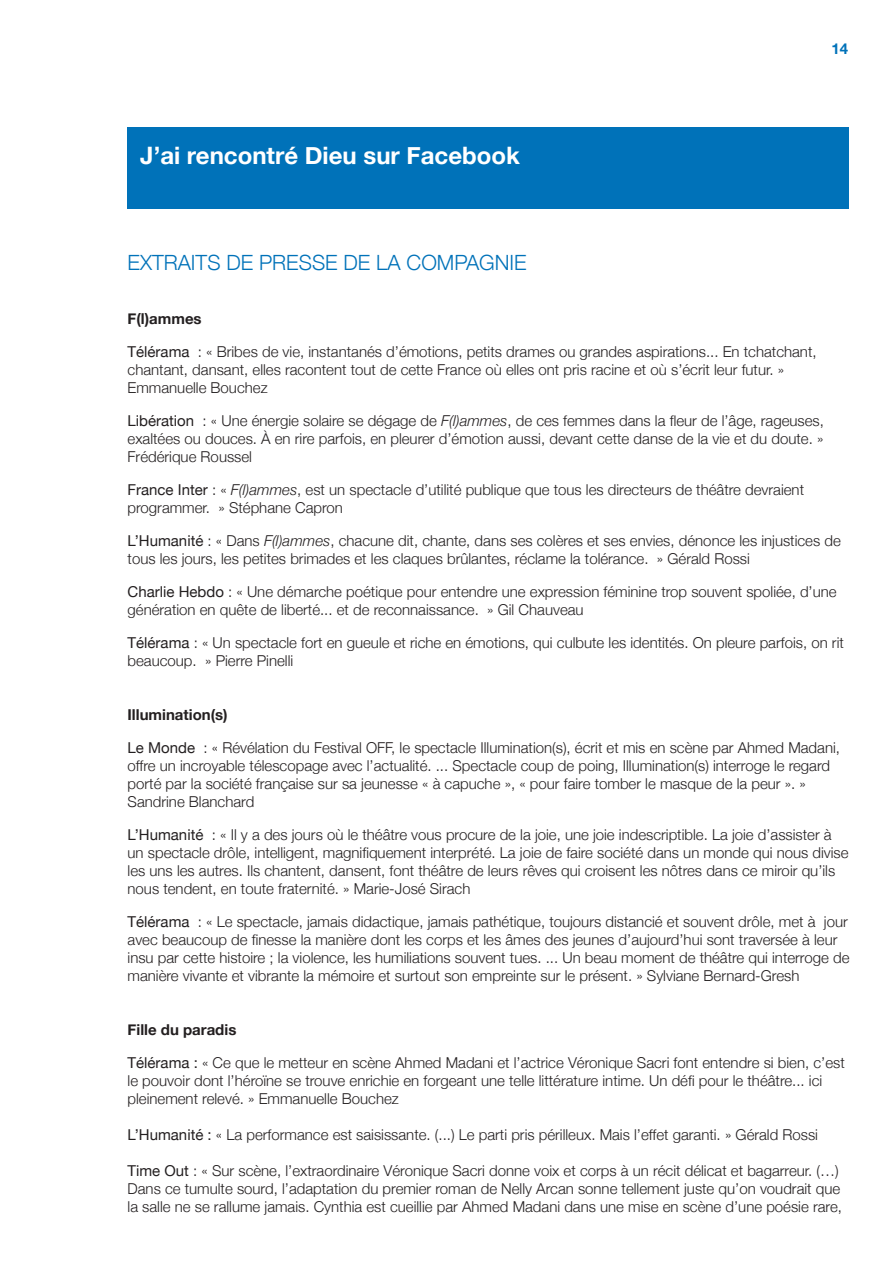
<style>
.page{position:relative;width:893px;height:1263px;background:#fff}
.page>*{position:absolute;margin:0;border:0;box-sizing:border-box;transform-origin:0 0}
.t1{font:700 24px "Helvetica Neue";color:#fff}
.t2{font:300 21px "Helvetica Neue";color:#0072b9}
.t3{font:300 15px/18px "Helvetica Neue";color:#231f20}
.t4{font:700 15px "Helvetica Neue";color:#231f20}
.t5{font:700 15px "Helvetica Neue";color:#0072b9}
.s1{font-weight:400}
.s2{font-style:italic}
</style>
<div class="page">
<div style="left:128px;top:128px;width:721px;height:81px;background:#0072b9"></div>
<h1 class="t1" style="left:140px;top:140px;width:381px">J’ai rencontré Dieu sur Facebook</h1>
<h2 class="t2" style="left:128px;top:250px;width:401px">EXTRAITS DE PRESSE DE LA COMPAGNIE</h2>
<p class="t5" style="left:831px;top:39px;width:18px">14</p>
<p class="t4" style="left:128px;top:310px;width:76px">F(l)ammes</p>
<p class="t3" style="left:128px;top:343px;width:691px"><span class="s1">Télérama</span> : « Bribes de vie, instantanés d’émotions, petits drames ou grandes aspirations... En tchatchant, chantant, dansant, elles racontent tout de cette France où elles ont pris racine et où s’écrit leur futur. »<br>Emmanuelle Bouchez</p>
<p class="t3" style="left:128px;top:412px;width:698px;text-align:justify"><span class="s1">Libération</span> : « Une énergie solaire se dégage de <span class="s2">F(l)ammes</span>, de ces femmes dans la fleur de l’âge, rageuses, exaltées ou douces. À en rire parfois, en pleurer d’émotion aussi, devant cette danse de la vie et du doute. » Frédérique Roussel</p>
<p class="t3" style="left:128px;top:481px;width:678px"><span class="s1">France Inter</span> : « <span class="s2">F(l)ammes</span>, est un spectacle d’utilité publique que tous les directeurs de théâtre devraient programmer. » Stéphane Capron</p>
<p class="t3" style="left:128px;top:532px;width:715px"><span class="s1">L’Humanité</span> : « Dans <span class="s2">F(l)ammes</span>, chacune dit, chante, dans ses colères et ses envies, dénonce les injustices de tous les jours, les petites brimades et les claques brûlantes, réclame la tolérance. » Gérald Rossi</p>
<p class="t3" style="left:128px;top:583px;width:711px"><span class="s1">Charlie Hebdo</span> : « Une démarche poétique pour entendre une expression féminine trop souvent spoliée, d’une génération en quête de liberté... et de reconnaissance. » Gil Chauveau</p>
<p class="t3" style="left:128px;top:634px;width:718px"><span class="s1">Télérama</span> : « Un spectacle fort en gueule et riche en émotions, qui culbute les identités. On pleure parfois, on rit beaucoup. » Pierre Pinelli</p>
<p class="t4" style="left:128px;top:706px;width:102px">Illumination(s)</p>
<p class="t3" style="left:128px;top:739px;width:714px"><span class="s1">Le Monde</span> : « Révélation du Festival OFF, le spectacle Illumination(s), écrit et mis en scène par Ahmed Madani, offre un incroyable télescopage avec l’actualité. ... Spectacle coup de poing, Illumination(s) interroge le regard porté par la société française sur sa jeunesse « à capuche », « pour faire tomber le masque de la peur ». » Sandrine Blanchard</p>
<p class="t3" style="left:128px;top:826px;width:722px"><span class="s1">L’Humanité</span> : « Il y a des jours où le théâtre vous procure de la joie, une joie indescriptible. La joie d’assister à un spectacle drôle, intelligent, magnifiquement interprété. La joie de faire société dans un monde qui nous divise les uns les autres. Ils chantent, dansent, font théâtre de leurs rêves qui croisent les nôtres dans ce miroir qu’ils nous tendent, en toute fraternité. » Marie-José Sirach</p>
<p class="t3" style="left:128px;top:913px;width:723px"><span class="s1">Télérama</span> : « Le spectacle, jamais didactique, jamais pathétique, toujours distancié et souvent drôle, met à jour avec beaucoup de finesse la manière dont les corps et les âmes des jeunes d’aujourd’hui sont traversée à leur insu par cette histoire ; la violence, les humiliations souvent tues. ... Un beau moment de théâtre qui interroge de manière vivante et vibrante la mémoire et surtout son empreinte sur le présent. » Sylviane Bernard-Gresh</p>
<p class="t4" style="left:128px;top:1021px;width:110px">Fille du paradis</p>
<p class="t3" style="left:128px;top:1054px;width:719px"><span class="s1">Télérama :</span> « Ce que le metteur en scène Ahmed Madani et l’actrice Véronique Sacri font entendre si bien, c’est le pouvoir dont l’héroïne se trouve enrichie en forgeant une telle littérature intime. Un défi pour le théâtre... ici pleinement relevé. » Emmanuelle Bouchez</p>
<p class="t3" style="left:128px;top:1126px;width:692px"><span class="s1">L’Humanité :</span> « La performance est saisissante. (...) Le parti pris périlleux. Mais l’effet garanti. » Gérald Rossi</p>
<p class="t3" style="left:128px;top:1162px;width:716px"><span class="s1">Time Out</span> : « Sur scène, l’extraordinaire Véronique Sacri donne voix et corps à un récit délicat et bagarreur. (…)<br>Dans ce tumulte sourd, l’adaptation du premier roman de Nelly Arcan sonne tellement juste qu’on voudrait que la salle ne se rallume jamais. Cynthia est cueillie par Ahmed Madani dans une mise en scène d’une poésie rare,</p>
</div>
